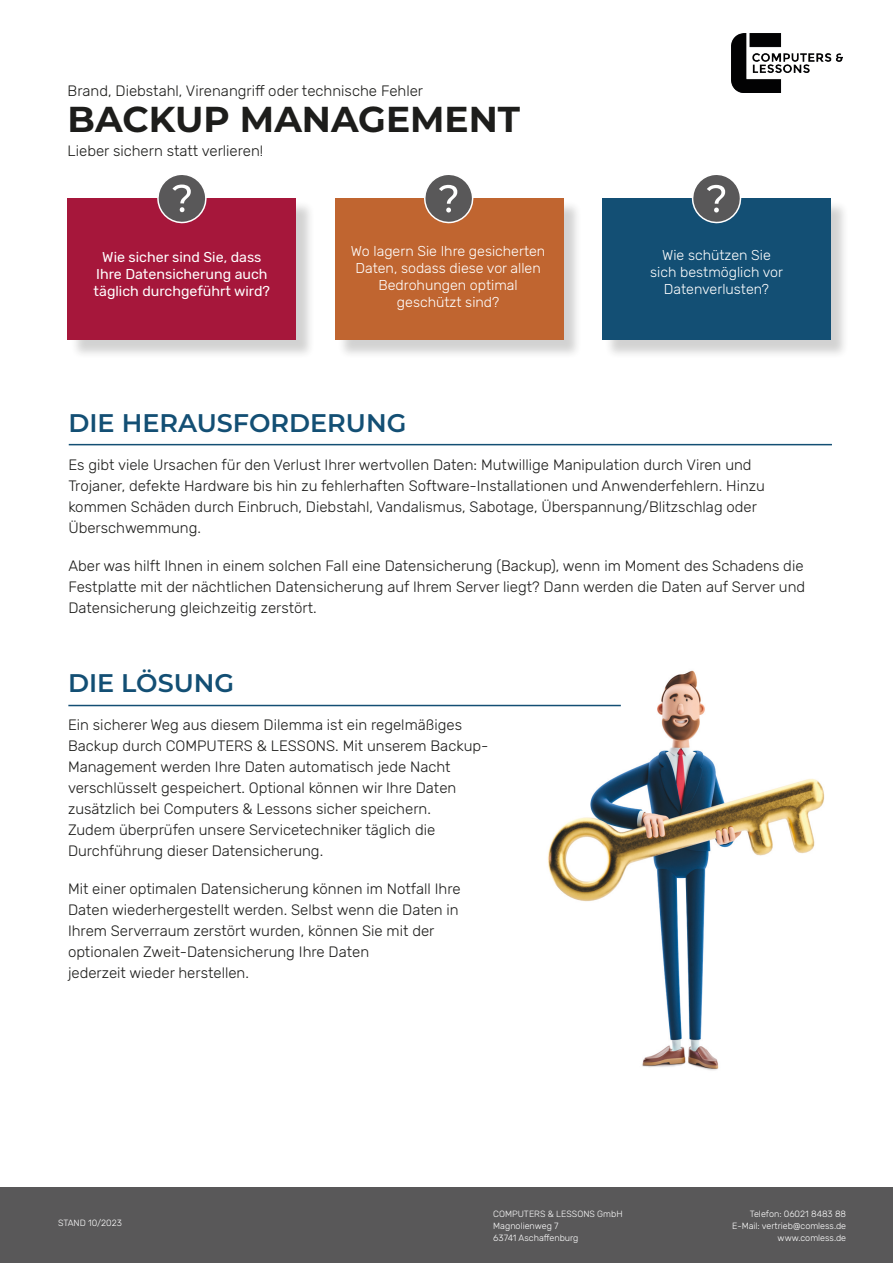
<style>
.page{position:relative;width:893px;height:1263px;background:#fff}
.page>*{position:absolute;margin:0;border:0;box-sizing:border-box;transform-origin:0 0}
.t1{font:700 36px "Montserrat";color:#1d1d1b}
.t2{font:600 25.5px "Montserrat";color:#134f74}
.t3{font:300 15px/21px "Rubik";color:#1d1d1b}
.t4{font:300 14.25px/17.1px "Rubik";color:#fff;text-align:center}
.t5{font:14.25px "Rubik";color:#fff}
.t6{font:300 9px "Rubik";color:#fff}
</style>
<div class="page">
<img style="left:546px;top:670px;width:279px;height:401px">
<div style="left:70px;top:201px;width:245px;height:158px;background:#1d1d1b;opacity:.2"></div>
<div style="left:68px;top:198px;width:228px;height:142px;background:#a6173b"></div>
<svg style="left:157px;top:175px;width:50px;height:49px"></svg>
<div style="left:604px;top:201px;width:246px;height:158px;background:#1d1d1b;opacity:.2"></div>
<div style="left:602px;top:198px;width:229px;height:142px;background:#134f74"></div>
<svg style="left:691px;top:175px;width:50px;height:49px"></svg>
<div style="left:337px;top:201px;width:245px;height:158px;background:#1d1d1b;opacity:.2"></div>
<div style="left:335px;top:198px;width:228px;height:142px;background:#c06530"></div>
<svg style="left:424px;top:175px;width:50px;height:49px"></svg>
<div style="left:0;top:1187px;width:893px;height:76px;background:#595859"></div>
<img style="left:731px;top:34px;width:111px;height:59px">
<hr style="left:68px;top:705px;width:553px;height:1px;background:#134f74">
<hr style="left:69px;top:444px;width:763px;height:1px;background:#134f74">
<p class="t3" style="left:68px;top:80px;width:357px">Brand, Diebstahl, Virenangriff oder technische Fehler</p>
<p class="t1" style="left:68px;top:93px;width:454px">BACKUP MANAGEMENT</p>
<p class="t3" style="left:68px;top:140px;width:197px">Lieber sichern statt verlieren!</p>
<p class="t5" style="left:102px;top:249px;width:161px">Wie sicher sind Sie, dass</p>
<p class="t5" style="left:96px;top:266px;width:173px">Ihre Datensicherung auch</p>
<p class="t5" style="left:94px;top:283px;width:178px">täglich durchgeführt wird?</p>
<p class="t4" style="left:351px;top:243px;width:196px">Wo lagern Sie Ihre gesicherten<br>Daten, sodass diese vor allen<br>Bedrohungen optimal</p>
<p class="t4" style="left:397px;top:294px;width:104px">geschützt sind?</p>
<p class="t4" style="left:662px;top:247px;width:110px">Wie schützen Sie</p>
<p class="t4" style="left:650px;top:264px;width:134px">sich bestmöglich vor</p>
<p class="t4" style="left:664px;top:281px;width:107px">Datenverlusten?</p>
<p class="t2" style="left:68px;top:404px;width:339px">DIE HERAUSFORDERUNG</p>
<p class="t3" style="left:68px;top:454px;width:698px">Es gibt viele Ursachen für den Verlust Ihrer wertvollen Daten: Mutwillige Manipulation durch Viren und Trojaner, defekte Hardware bis hin zu fehlerhaften Software-Installationen und Anwenderfehlern. Hinzu kommen Schäden durch Einbruch, Diebstahl, Vandalismus, Sabotage, Überspannung/Blitzschlag oder Überschwemmung.</p>
<p class="t3" style="left:68px;top:555px;width:738px;text-align:justify">Aber was hilft Ihnen in einem solchen Fall eine Datensicherung (Backup), wenn im Moment des Schadens die Festplatte mit der nächtlichen Datensicherung auf Ihrem Server liegt? Dann werden die Daten auf Server und Datensicherung gleichzeitig zerstört.</p>
<p class="t2" style="left:68px;top:664px;width:168px">DIE LÖSUNG</p>
<p class="t3" style="left:68px;top:714px;width:422px">Ein sicherer Weg aus diesem Dilemma ist ein regelmäßiges Backup durch COMPUTERS &amp; LESSONS. Mit unserem Backup-Management werden Ihre Daten automatisch jede Nacht verschlüsselt gespeichert. Optional können wir Ihre Daten zusätzlich bei Computers &amp; Lessons sicher speichern.<br>Zudem überprüfen unsere Servicetechniker täglich die Durchführung dieser Datensicherung.</p>
<p class="t3" style="left:68px;top:878px;width:394px">Mit einer optimalen Datensicherung können im Notfall Ihre Daten wiederhergestellt werden. Selbst wenn die Daten in Ihrem Serverraum zerstört wurden, können Sie mit der optionalen Zweit-Datensicherung Ihre Daten<br>jederzeit wieder herstellen.</p>
<p class="t6" style="left:58px;top:1218px;width:65px">STAND 10/2023</p>
<p class="t6" style="left:493px;top:1209px;width:131px">COMPUTERS &amp; LESSONS GmbH</p>
<p class="t6" style="left:493px;top:1221px;width:67px">Magnolienweg 7</p>
<p class="t6" style="left:493px;top:1233px;width:87px">63741 Aschaffenburg</p>
<p class="t6" style="left:750px;top:1209px;width:98px">Telefon: 06021 8483 88</p>
<p class="t6" style="left:732px;top:1221px;width:115px">E-Mail: vertrieb@comless.de</p>
<p class="t6" style="left:778px;top:1233px;width:70px">www.comless.de</p>
</div>
